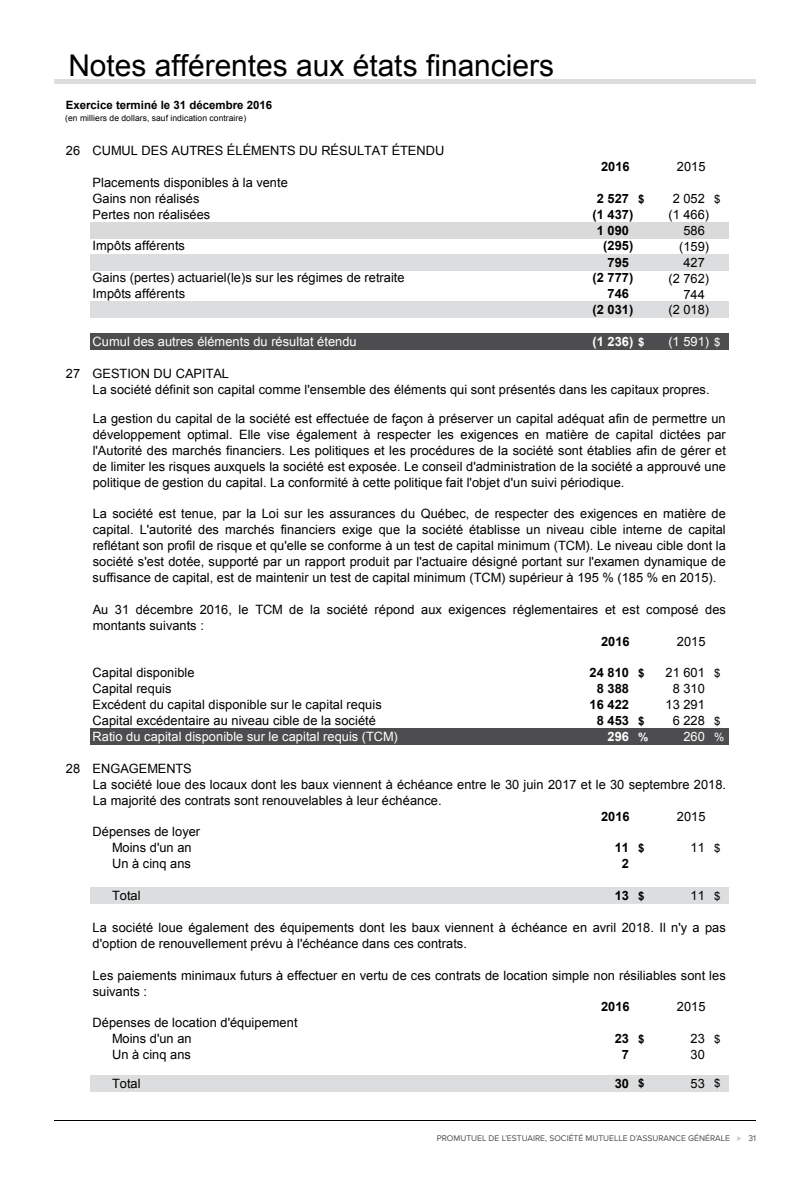
<style>
.page{position:relative;width:810px;height:1188px;background:#fff}
.page>*{position:absolute;margin:0;border:0;box-sizing:border-box;transform-origin:0 0}
.t1{font:30px "Arial";color:#000}
.t2{font:12.9px/15.9px "Arial";letter-spacing:.005em;color:#000}
.t3{font:12.9px "Arial";letter-spacing:.005em;color:#fff}
.t4{font:700 12.9px "Arial";letter-spacing:.005em;color:#000}
.t5{font:700 12.9px "Arial";letter-spacing:.005em;color:#fff}
.t6{font:700 11.4px "Arial";letter-spacing:-.005em;color:#000}
.t7{font:8.55px "Proxima Nova";color:#4d4d4f}
.t8{font:8.55px "Arial";letter-spacing:.005em;color:#000}
.s1{font-size:11.4px}
.s2{color:#d1d3d4}
</style>
<div class="page">
<hr style="left:54px;top:1120px;width:702px;height:1px;background:#000">
<hr style="left:54px;top:79px;width:702px;height:4px;background:#dcddde">
<div style="left:90px;top:222px;width:638px;height:16px;background:#dadada"></div>
<div style="left:90px;top:254px;width:638px;height:16px;background:#dcddde"></div>
<div style="left:90px;top:302px;width:638px;height:16px;background:#dcddde"></div>
<div style="left:90px;top:334px;width:638px;height:16px;background:#4d4d4f"></div>
<div style="left:90px;top:729px;width:638px;height:16px;background:#4d4d4f"></div>
<div style="left:90px;top:888px;width:638px;height:16px;background:#dcddde"></div>
<div style="left:90px;top:1075px;width:638px;height:16px;background:#dcddde"></div>
<h1 class="t1" style="left:68px;top:45px;width:487px">Notes afférentes aux états financiers</h1>
<p class="t6" style="left:66px;top:97px;width:208px">Exercice terminé le 31 décembre 2016</p>
<p class="t8" style="left:65px;top:113px;width:182px">(en milliers de dollars, sauf indication contraire)</p>
<p class="t2" style="left:66px;top:143px;width:380px">26 CUMUL DES AUTRES ÉLÉMENTS DU RÉSULTAT ÉTENDU</p>
<p class="t2" style="left:93px;top:174px;width:197px">Placements disponibles à la vente<br>Gains non réalisés</p>
<p class="t4" style="left:601px;top:158px;width:30px">2016</p>
<p class="t2" style="left:677px;top:159px;width:30px">2015</p>
<p class="t4" style="left:597px;top:190px;width:49px">2 527 <span class="s1">$</span></p>
<p class="t2" style="left:673px;top:190px;width:49px">2 052 <span class="s1">$</span></p>
<p class="t2" style="left:93px;top:206px;width:119px">Pertes non réalisées</p>
<p class="t4" style="left:592px;top:206px;width:42px">(1 437)</p>
<p class="t2" style="left:668px;top:206px;width:42px">(1 466)</p>
<p class="t4" style="left:597px;top:222px;width:34px">1 090</p>
<p class="t2" style="left:683px;top:223px;width:23px">586</p>
<p class="t2" style="left:93px;top:238px;width:94px">Impôts afférents</p>
<p class="t4" style="left:603px;top:237px;width:32px">(295)</p>
<p class="t2" style="left:679px;top:238px;width:32px">(159)</p>
<p class="t4" style="left:608px;top:254px;width:23px">795</p>
<p class="t2" style="left:683px;top:254px;width:23px">427</p>
<p class="t2" style="left:93px;top:270px;width:314px">Gains (pertes) actuariel(le)s sur les régimes de retraite</p>
<p class="t4" style="left:592px;top:269px;width:42px">(2 777)</p>
<p class="t2" style="left:668px;top:270px;width:42px">(2 762)</p>
<p class="t2" style="left:93px;top:286px;width:94px">Impôts afférents</p>
<p class="t4" style="left:608px;top:285px;width:23px">746</p>
<p class="t2" style="left:683px;top:286px;width:23px">744</p>
<p class="t4" style="left:592px;top:301px;width:42px">(2 031)</p>
<p class="t2" style="left:668px;top:302px;width:42px">(2 018)</p>
<p class="t3" style="left:93px;top:333px;width:266px">Cumul des autres éléments du résultat étendu</p>
<p class="t5" style="left:592px;top:333px;width:54px">(1 236) <span class="s1">$</span></p>
<p class="t3" style="left:668px;top:333px;width:54px">(1 591) <span class="s1">$</span></p>
<p class="t2" style="left:66px;top:365px;width:165px">27 GESTION DU CAPITAL</p>
<p class="t2" style="left:93px;top:382px;width:619px">La société définit son capital comme l'ensemble des éléments qui sont présentés dans les capitaux propres.</p>
<p class="t2" style="left:93px;top:411px;width:635px;text-align:justify">La gestion du capital de la société est effectuée de façon à préserver un capital adéquat afin de permettre un développement optimal. Elle vise également à respecter les exigences en matière de capital dictées par l'Autorité des marchés financiers. Les politiques et les procédures de la société sont établies afin de gérer et de limiter les risques auxquels la société est exposée. Le conseil d'administration de la société a approuvé une politique de gestion du capital. La conformité à cette politique fait l'objet d'un suivi périodique.</p>
<p class="t2" style="left:93px;top:506px;width:635px;text-align:justify">La société est tenue, par la Loi sur les assurances du Québec, de respecter des exigences en matière de capital. L'autorité des marchés financiers exige que la société établisse un niveau cible interne de capital reflétant son profil de risque et qu'elle se conforme à un test de capital minimum (TCM). Le niveau cible dont la société s'est dotée, supporté par un rapport produit par l'actuaire désigné portant sur l'examen dynamique de suffisance de capital, est de maintenir un test de capital minimum (TCM) supérieur à 195 % (185 % en 2015).</p>
<p class="t2" style="left:93px;top:601px;width:635px">Au 31 décembre 2016, le TCM de la société répond aux exigences réglementaires et est composé des montants suivants :</p>
<p class="t4" style="left:601px;top:632px;width:30px">2016</p>
<p class="t2" style="left:677px;top:633px;width:30px">2015</p>
<p class="t2" style="left:93px;top:665px;width:103px">Capital disponible</p>
<p class="t4" style="left:590px;top:664px;width:57px">24 810 <span class="s1">$</span></p>
<p class="t2" style="left:665px;top:665px;width:57px">21 601 <span class="s1">$</span></p>
<p class="t2" style="left:93px;top:681px;width:80px">Capital requis</p>
<p class="t4" style="left:597px;top:680px;width:34px">8 388</p>
<p class="t2" style="left:673px;top:681px;width:34px">8 310</p>
<p class="t2" style="left:93px;top:697px;width:291px">Excédent du capital disponible sur le capital requis</p>
<p class="t4" style="left:590px;top:696px;width:41px">16 422</p>
<p class="t2" style="left:665px;top:697px;width:41px">13 291</p>
<p class="t2" style="left:93px;top:712px;width:285px">Capital excédentaire au niveau cible de la société</p>
<p class="t4" style="left:597px;top:712px;width:49px">8 453 <span class="s1">$</span></p>
<p class="t2" style="left:673px;top:712px;width:49px">6 228 <span class="s1">$</span></p>
<p class="t3" style="left:93px;top:728px;width:307px">Ratio du capital disponible sur le capital requis (TCM)</p>
<p class="t5" style="left:608px;top:728px;width:42px">296 <span class="s1">%</span></p>
<p class="t3" style="left:683px;top:728px;width:42px">260 <span class="s1">%</span></p>
<p class="t2" style="left:66px;top:760px;width:127px">28 ENGAGEMENTS</p>
<p class="t4" style="left:601px;top:807px;width:30px">2016</p>
<p class="t2" style="left:677px;top:808px;width:30px">2015</p>
<p class="t2" style="left:112px;top:824px;width:90px;text-indent:-20px">Dépenses de loyer<br>Moins d'un an</p>
<p class="t2" style="left:93px;top:776px;width:635px">La société loue des locaux dont les baux viennent à échéance entre le 30 juin 2017 et le 30 septembre 2018.<br>La majorité des contrats sont renouvelables à leur échéance.</p>
<p class="t4" style="left:615px;top:839px;width:31px">11 <span class="s1">$</span></p>
<p class="t2" style="left:691px;top:840px;width:31px">11 <span class="s1">$</span></p>
<p class="t2" style="left:112px;top:856px;width:80px">Un à cinq ans</p>
<p class="t4" style="left:622px;top:855px;width:9px">2</p>
<p class="t2" style="left:112px;top:888px;width:30px">Total</p>
<p class="t4" style="left:615px;top:887px;width:31px">13 <span class="s1">$</span></p>
<p class="t2" style="left:691px;top:888px;width:31px">11 <span class="s1">$</span></p>
<p class="t2" style="left:93px;top:920px;width:635px">La société loue également des équipements dont les baux viennent à échéance en avril 2018. Il n'y a pas d'option de renouvellement prévu à l'échéance dans ces contrats.</p>
<p class="t2" style="left:93px;top:967px;width:635px">Les paiements minimaux futurs à effectuer en vertu de ces contrats de location simple non résiliables sont les suivants :</p>
<p class="t2" style="left:112px;top:1015px;width:187px;text-indent:-20px">Dépenses de location d'équipement<br>Moins d'un an</p>
<p class="t4" style="left:601px;top:998px;width:30px">2016</p>
<p class="t2" style="left:677px;top:999px;width:30px">2015</p>
<p class="t4" style="left:615px;top:1030px;width:31px">23 <span class="s1">$</span></p>
<p class="t2" style="left:691px;top:1031px;width:31px">23 <span class="s1">$</span></p>
<p class="t2" style="left:112px;top:1046px;width:80px">Un à cinq ans</p>
<p class="t4" style="left:622px;top:1046px;width:9px">7</p>
<p class="t2" style="left:691px;top:1046px;width:16px">30</p>
<p class="t2" style="left:112px;top:1076px;width:30px">Total</p>
<p class="t4" style="left:615px;top:1075px;width:31px">30 <span class="s1">$</span></p>
<p class="t2" style="left:691px;top:1075px;width:31px">53 <span class="s1">$</span></p>
<p class="t7" style="left:437px;top:1133px;width:321px">PROMUTUEL DE L’ESTUAIRE, SOCIÉTÉ MUTUELLE D’ASSURANCE GÉNÉRALE <span class="s2">⊲</span> 31</p>
</div>
